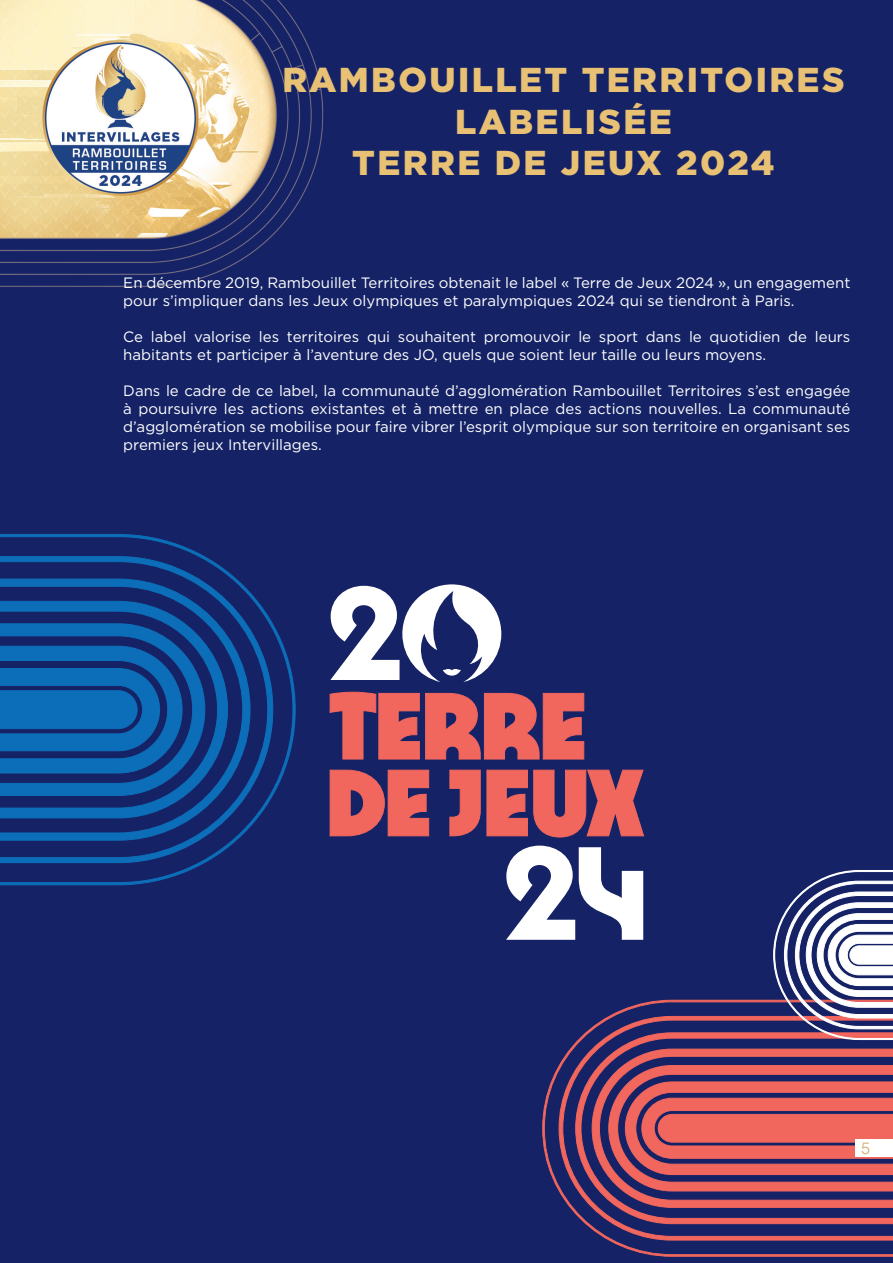
<style>
.page{position:relative;width:893px;height:1263px;background:#152366}
.page>*{position:absolute;margin:0;border:0;box-sizing:border-box;transform-origin:0 0}
.t1{font:900 34.5px/41.4px "Gotham";letter-spacing:.07em;color:#e9c175;text-align:center}
.t2{font:16.5px "N Haas Grotesk DS Pro 45 Lt";color:#cfa767}
.t3{font:15px/18px "Gotham";color:#fff}
</style>
<div class="page">
<img style="left:0;top:0;width:324px;height:287px">
<svg style="left:330px;top:584px;width:171px;height:98px"></svg>
<svg style="left:506px;top:846px;width:137px;height:94px"></svg>
<svg style="left:330px;top:692px;width:254px;height:67px"></svg>
<svg style="left:330px;top:770px;width:99px;height:66px"></svg>
<svg style="left:449px;top:770px;width:32px;height:66px"></svg>
<svg style="left:487px;top:770px;width:157px;height:67px"></svg>
<svg style="left:542px;top:1000px;width:351px;height:257px"></svg>
<svg style="left:773px;top:870px;width:120px;height:170px"></svg>
<svg style="left:0;top:534px;width:296px;height:351px"></svg>
<div style="left:856px;top:1139px;width:37px;height:18px;background:#fff"></div>
<h1 class="t1" style="left:282px;top:59px;width:564px">RAMBOUILLET TERRITOIRES<br>LABELISÉE<br>TERRE DE JEUX 2024</h1>
<p class="t3" style="left:123px;top:273px;width:729px">En décembre 2019, Rambouillet Territoires obtenait le label « Terre de Jeux 2024 », un engagement pour s’impliquer dans les Jeux olympiques et paralympiques 2024 qui se tiendront à Paris.</p>
<p class="t3" style="left:123px;top:327px;width:729px">Ce label valorise les territoires qui souhaitent promouvoir le sport dans le quotidien de leurs habitants et participer à l’aventure des JO, quels que soient leur taille ou leurs moyens.</p>
<p class="t3" style="left:123px;top:381px;width:729px;text-align:justify">Dans le cadre de ce label, la communauté d’agglomération Rambouillet Territoires s’est engagée à poursuivre les actions existantes et à mettre en place des actions nouvelles. La communauté d’agglomération se mobilise pour faire vibrer l’esprit olympique sur son territoire en organisant ses premiers jeux Intervillages.</p>
<p class="t2" style="left:861px;top:1139px;width:10px">5</p>
</div>
